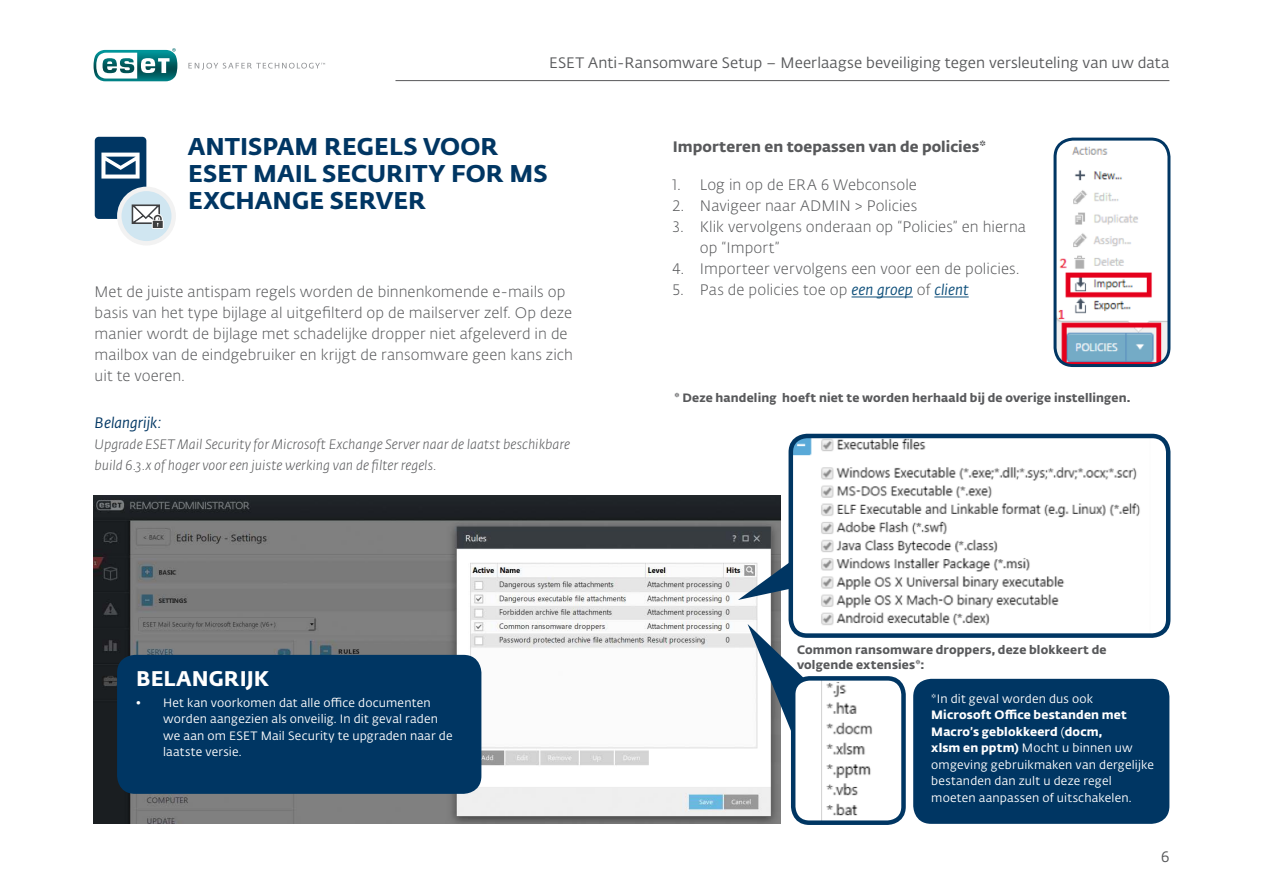
<style>
.page{position:relative;width:1263px;height:893px;background:#fff}
.page>*{position:absolute;margin:0;border:0;box-sizing:border-box;transform-origin:0 0}
.t1{font:24px/27px "Fedra Sans Alt Pro Bold LF";letter-spacing:.005em;color:#003663}
.t2{font:21px "Fedra Sans Alt Pro Bold LF";letter-spacing:.005em;color:#fff}
.t3{font:15px/21px "Fedra Sans Alt Pro Light LF";letter-spacing:.005em;color:#58595b}
.t4{font:15px "Fedra Sans Alt Pro Book LF";letter-spacing:.005em;color:#58595b}
.t5{font:15px "Fedra Sans Alt Pro Bold LF";letter-spacing:.005em;color:#58595b}
.t6{font:15px "Fedra Sans Alt Pro Book Italic LF";letter-spacing:.005em;color:#003663}
.t7{font:italic 300 13.5px/21px "Fedra Sans Alt Pro";color:#58595b}
.t8{font:12px/16.5px "Fedra Sans Alt Pro Book LF";letter-spacing:.015em;color:#fff}
.t9{font:12px/15px "Fedra Sans Alt Pro Bold LF";letter-spacing:.01em;color:#58595b}
.t10{font:12px/16.5px "Fedra Sans Alt Pro Bold LF";letter-spacing:.015em;color:#fff}
.s1{font-family:"Fedra Sans Alt Pro Book Italic LF";color:#0e4f7b}
.s2{font-family:"Fedra Sans Alt Pro Book LF"}
.s3{font-family:"Fedra Sans Alt Pro Bold LF"}
</style>
<div class="page">
<svg style="left:94px;top:48px;width:83px;height:33px"></svg>
<svg style="left:188px;top:63px;width:137px;height:7px"></svg>
<hr style="left:395px;top:80px;width:774px;height:1px;background:#58595b">
<img style="left:94px;top:495px;width:687px;height:329px">
<svg style="left:738px;top:527px;width:50px;height:73px"></svg>
<svg style="left:748px;top:624px;width:55px;height:114px"></svg>
<img style="left:791px;top:439px;width:349px;height:196px">
<div style="left:788px;top:434px;width:382px;height:204px;border:4px solid #003663;border-radius:16px"></div>
<div style="left:793px;top:678px;width:110px;height:145px;background:#fff;border-radius:16px"></div>
<img style="left:821px;top:681px;width:80px;height:139px">
<div style="left:791px;top:676px;width:115px;height:149px;border:4px solid #003663;border-radius:16px"></div>
<div style="left:913px;top:679px;width:256px;height:145px;background:#003663;border-radius:18px"></div>
<img style="left:1057px;top:139px;width:112px;height:227px">
<div style="left:1053px;top:138px;width:117px;height:229px;border:3px solid #003663;border-radius:18px"></div>
<hr style="left:851px;top:297px;width:62px;height:1px;background:#0e4f7b">
<hr style="left:934px;top:297px;width:35px;height:1px;background:#0e4f7b">
<div style="left:117px;top:187px;width:59px;height:58px;background:#f2f2f2;border-radius:50%"></div>
<div style="left:122px;top:191px;width:49px;height:50px;background:#d0e6f1;border-radius:50%"></div>
<svg style="left:95px;top:137px;width:69px;height:92px"></svg>
<div style="left:117px;top:655px;width:364px;height:139px;background:#003663;border-radius:18px"></div>
<p class="t4" style="left:549px;top:52px;width:622px">ESET Anti-Ransomware Setup – Meerlaagse beveiliging tegen versleuteling van uw data</p>
<h1 class="t1" style="left:188px;top:131px;width:361px">ANTISPAM REGELS VOOR<br>ESET MAIL SECURITY FOR MS<br>EXCHANGE SERVER</h1>
<p class="t3" style="left:95px;top:280px;width:480px">Met de juiste antispam regels worden de binnenkomende e-mails op basis van het type bijlage al uitgefilterd op de mailserver zelf. Op deze manier wordt de bijlage met schadelijke dropper niet afgeleverd in de mailbox van de eindgebruiker en krijgt de ransomware geen kans zich uit te voeren.</p>
<p class="t6" style="left:95px;top:412px;width:69px">Belangrijk:</p>
<p class="t7" style="left:95px;top:433px;width:477px">Upgrade ESET Mail Security for Microsoft Exchange Server naar de laatst beschikbare build 6.3.x of hoger voor een juiste werking van de filter regels.</p>
<h2 class="t2" style="left:136px;top:661px;width:134px">BELANGRIJK</h2>
<p class="t8" style="left:163px;top:694px;width:291px;text-indent:-27px">• Het kan voorkomen dat alle office documenten worden aangezien als onveilig. In dit geval raden we aan om ESET Mail Security te upgraden naar de laatste versie.</p>
<p class="t5" style="left:673px;top:135px;width:314px">Importeren en toepassen van de policies*</p>
<p class="t3" style="left:673px;top:174px;width:245px">1. Log in op de ERA 6 Webconsole</p>
<p class="t3" style="left:673px;top:195px;width:246px">2. Navigeer naar ADMIN &gt; Policies</p>
<p class="t3" style="left:700px;top:216px;width:328px;text-indent:-27px">3. Klik vervolgens onderaan op “Policies” en hierna op “Import”</p>
<p class="t3" style="left:673px;top:258px;width:346px">4. Importeer vervolgens een voor een de policies.</p>
<p class="t3" style="left:673px;top:279px;width:297px">5. Pas de policies toe op <span class="s1">een groep</span> of <span class="s1">client</span></p>
<p class="t9" style="left:674px;top:389px;width:458px">* Deze handeling hoeft niet te worden herhaald bij de overige instellingen.</p>
<p class="t9" style="left:797px;top:641px;width:311px">Common ransomware droppers, deze blokkeert de volgende extensies*:</p>
<p class="t8" style="left:931px;top:690px;width:163px">*In dit geval worden dus ook</p>
<p class="t10" style="left:931px;top:706px;width:197px">Microsoft Office bestanden met<br>Macro’s geblokkeerd <span class="s2">(</span>docm,</p>
<p class="t8" style="left:931px;top:739px;width:224px"><span class="s3">xlsm en pptm)</span> Mocht u binnen uw omgeving gebruikmaken van dergelijke bestanden dan zult u deze regel moeten aanpassen of uitschakelen.</p>
<p class="t4" style="left:1161px;top:846px;width:10px">6</p>
</div>
